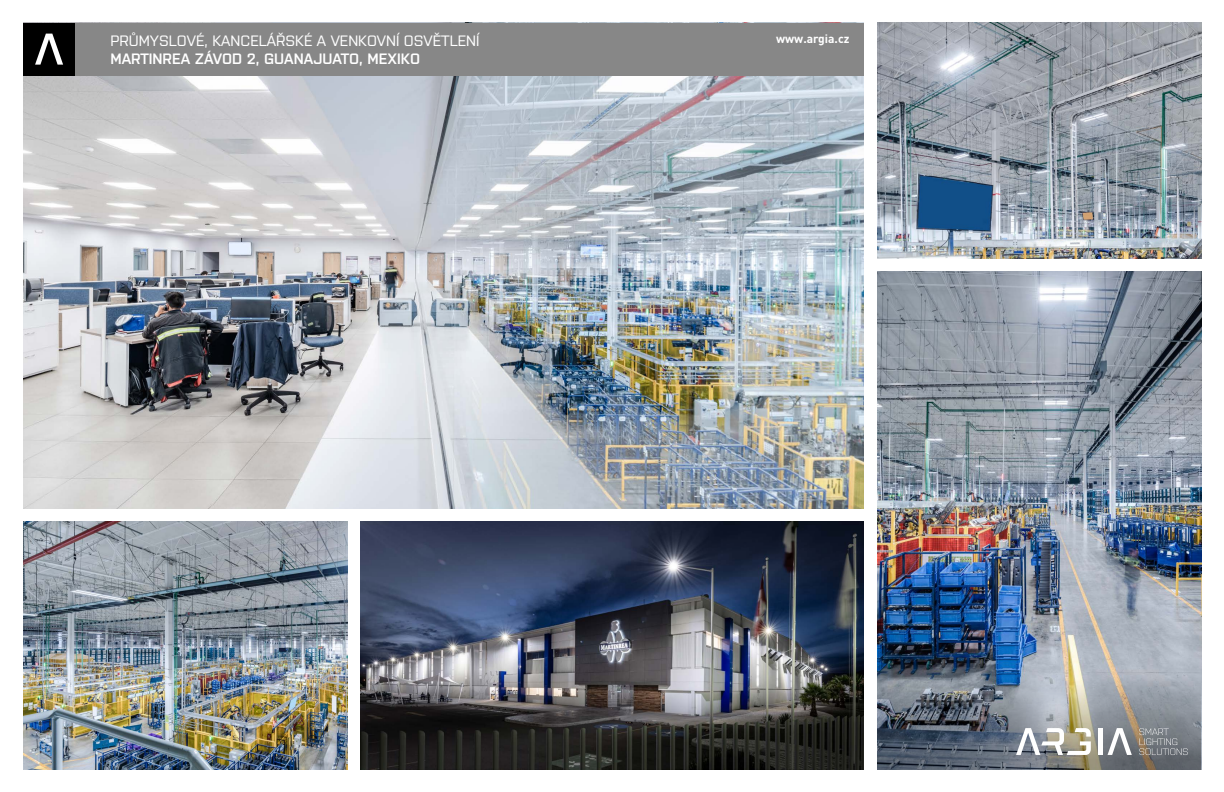
<style>
.page{position:relative;width:1224px;height:792px;background:#fff}
.page>*{position:absolute;margin:0;border:0;box-sizing:border-box;transform-origin:0 0}
.t1{font:15px "Purista";color:#fff}
.t2{font:600 15px "Purista";color:#fff}
.t3{font:700 12px "DIN Pro";color:#fff}
</style>
<div class="page">
<img style="left:877px;top:272px;width:324px;height:392px">
<img style="left:23px;top:521px;width:324px;height:248px">
<img style="left:23px;top:76px;width:841px;height:432px">
<img style="left:361px;top:521px;width:503px;height:248px">
<img style="left:877px;top:23px;width:324px;height:235px">
<div style="left:23px;top:23px;width:53px;height:53px;background:#000"></div>
<svg style="left:35px;top:34px;width:28px;height:31px"></svg>
<img style="left:877px;top:664px;width:324px;height:105px">
<div style="left:1098px;top:728px;width:5px;height:27px;background:#fff"></div>
<svg style="left:1108px;top:728px;width:24px;height:27px"></svg>
<svg style="left:1016px;top:728px;width:75px;height:27px"></svg>
<svg style="left:1139px;top:728px;width:49px;height:27px"></svg>
<div style="left:76px;top:23px;width:788px;height:53px;background:#878787"></div>
<p class="t1" style="left:111px;top:32px;width:371px">PRŮMYSLOVÉ, KANCELÁŘSKÉ A VENKOVNÍ OSVĚTLENÍ</p>
<p class="t2" style="left:111px;top:47px;width:311px">MARTINREA ZÁVOD 2, GUANAJUATO, MEXIKO</p>
<p class="t3" style="left:776px;top:31px;width:75px">www.argia.cz</p>
</div>
